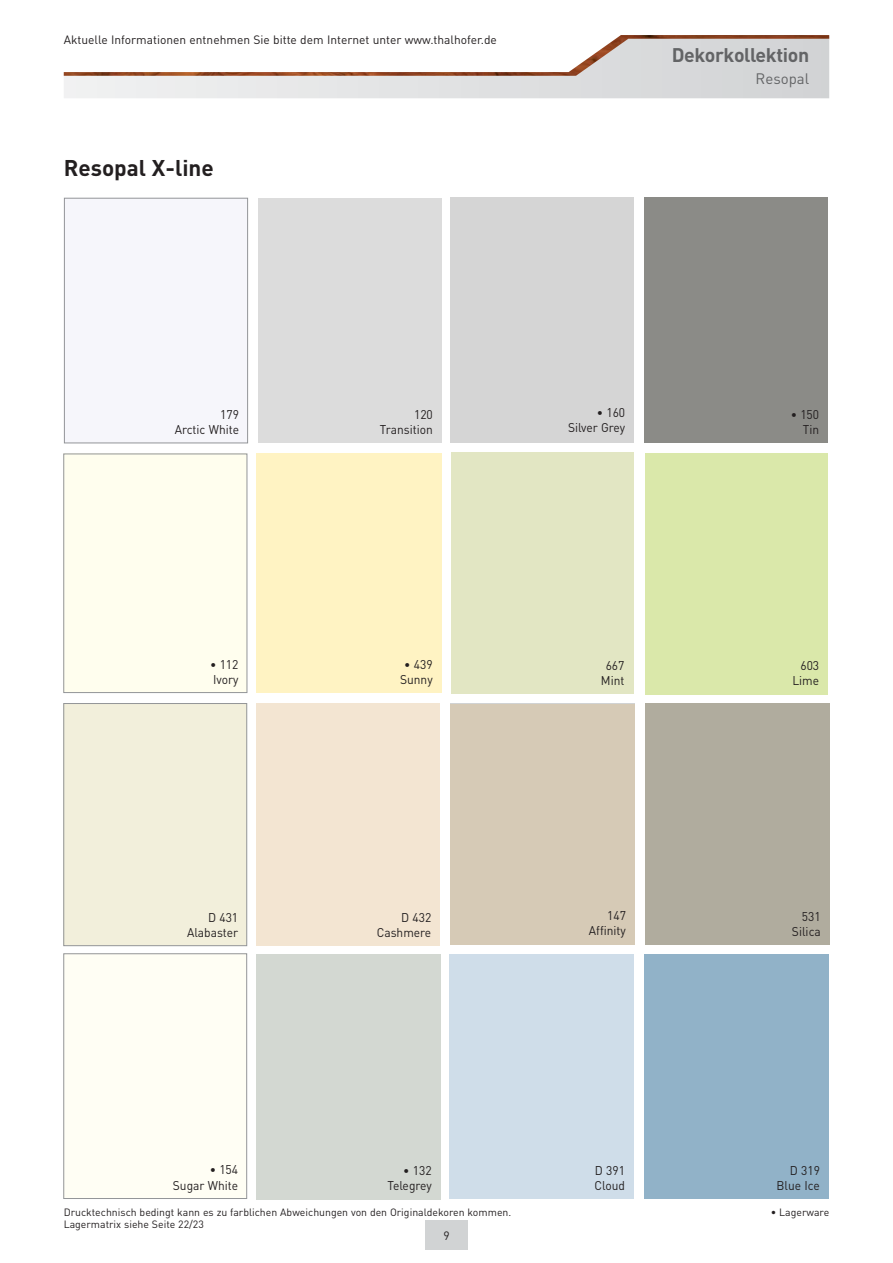
<style>
.page{position:relative;width:893px;height:1263px;background:#fff}
.page>*{position:absolute;margin:0;border:0;box-sizing:border-box;transform-origin:0 0}
.t1{font:700 22.5px "DIN Pro";color:#231f20}
.t2{font:700 19.5px "DIN Pro";letter-spacing:-.02em;color:#636466}
.t3{font:15px "DIN Pro";color:#636466}
.t4{font:12.6px/15.1px "DIN Pro";color:#231f20;text-align:right;scale:.95 1}
.t5{font:12px "DIN Pro";color:#231f20}
.t6{font:10.5px "DIN Pro";color:#231f20}
.s1{font-size:12px}
</style>
<div class="page">
<div style="left:425px;top:1220px;width:43px;height:30px;background:#d1d3d4"></div>
<svg style="left:64px;top:76px;width:765px;height:22px;background:#e1e2e3"></svg>
<img style="left:64px;top:35px;width:765px;height:41px">
<div style="left:64px;top:198px;width:184px;height:245px;border:1px solid #939598"></div>
<div style="left:64px;top:703px;width:183px;height:243px;border:1px solid #939598"></div>
<div style="left:64px;top:454px;width:183px;height:239px;border:1px solid #939598"></div>
<div style="left:64px;top:953px;width:183px;height:245px;border:1px solid #939598"></div>
<p class="t5" style="left:64px;top:36px;width:435px">Aktuelle Informationen entnehmen Sie bitte dem Internet unter www.thalhofer.de</p>
<h1 class="t1" style="left:64px;top:160px;width:152px">Resopal X-line</h1>
<h2 class="t2" style="left:672px;top:48px;width:139px">Dekorkollektion</h2>
<p class="t3" style="left:755px;top:74px;width:55px">Resopal</p>
<p class="t4" style="left:175px;top:408px;width:69px">179<br>Arctic White</p>
<p class="t4" style="left:380px;top:408px;width:57px">120<br>Transition</p>
<p class="t4" style="left:568px;top:406px;width:62px"><span class="s1">•</span> 160<br>Silver Grey</p>
<p class="t4" style="left:791px;top:408px;width:31px"><span class="s1">•</span> 150<br>Tin</p>
<p class="t4" style="left:210px;top:658px;width:31px;text-align:left"><span class="s1">•</span> 112<br>Ivory</p>
<p class="t4" style="left:400px;top:658px;width:36px;text-align:center"><span class="s1">•</span> 439<br>Sunny</p>
<p class="t4" style="left:601px;top:660px;width:26px;text-align:center">667<br>Mint</p>
<p class="t4" style="left:792px;top:660px;width:30px">603<br>Lime</p>
<p class="t4" style="left:187px;top:911px;width:55px">D 431<br>Alabaster</p>
<p class="t4" style="left:377px;top:911px;width:59px">D 432<br>Cashmere</p>
<p class="t4" style="left:589px;top:909px;width:40px">147<br>Affinity</p>
<p class="t4" style="left:792px;top:910px;width:32px">531<br>Silica</p>
<p class="t4" style="left:173px;top:1164px;width:70px"><span class="s1">•</span> 154<br>Sugar White</p>
<p class="t4" style="left:387px;top:1164px;width:48px"><span class="s1">•</span> 132<br>Telegrey</p>
<p class="t4" style="left:594px;top:1164px;width:34px;text-align:left">D 391<br>Cloud</p>
<p class="t4" style="left:776px;top:1164px;width:47px">D 319<br>Blue Ice</p>
<p class="t6" style="left:64px;top:1208px;width:449px">Drucktechnisch bedingt kann es zu farblichen Abweichungen von den Originaldekoren kommen.</p>
<p class="t6" style="left:771px;top:1208px;width:60px">• Lagerware</p>
<p class="t6" style="left:64px;top:1220px;width:142px">Lagermatrix siehe Seite 22/23</p>
<p class="t5" style="left:443px;top:1232px;width:8px">9</p>
</div>
